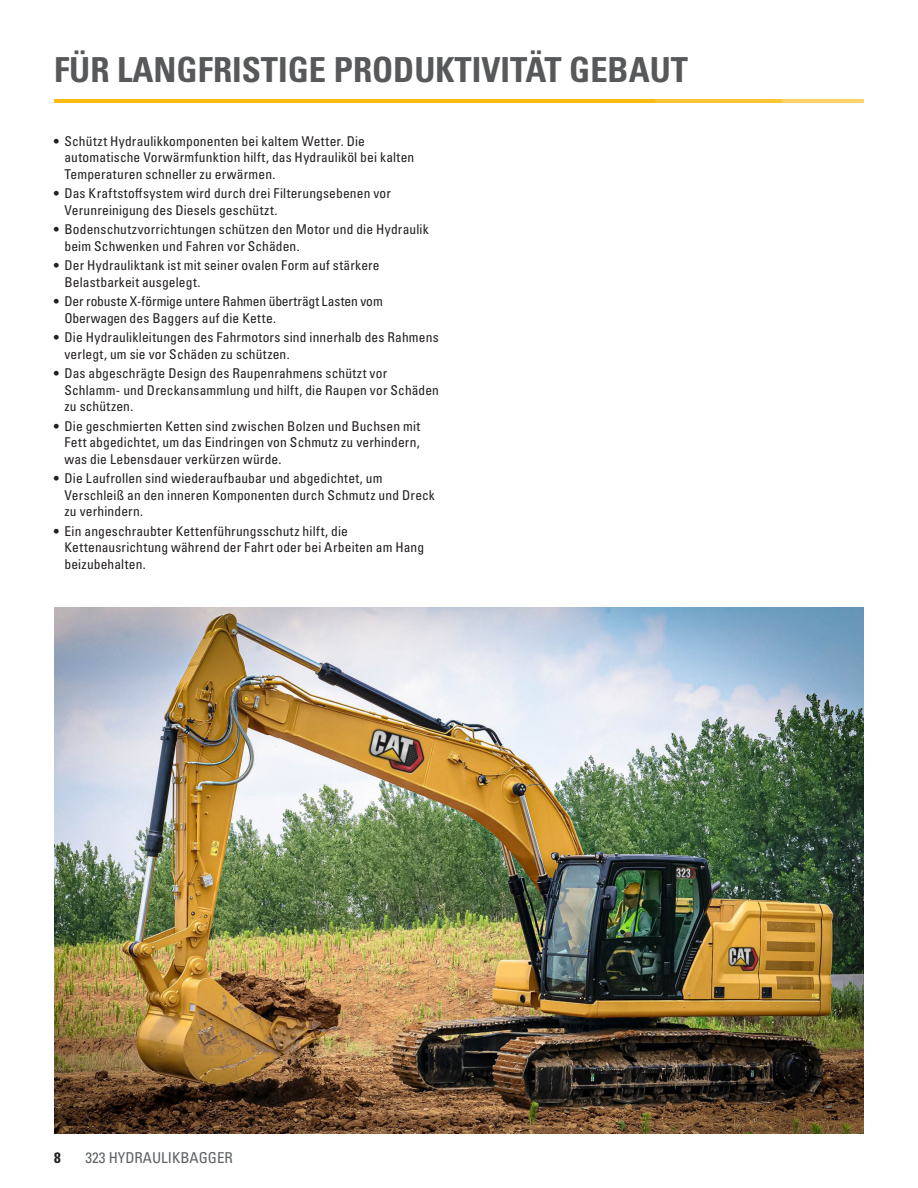
<style>
.page{position:relative;width:918px;height:1188px;background:#fff}
.page>*{position:absolute;margin:0;border:0;box-sizing:border-box;transform-origin:0 0}
.Headline_medium_gray{font:34.5px "Univers LTCYR 67 Bold Cond";color:#57585a}
.Running_footer-LH{font:condensed 15px "Univers LTCYR 57";color:#5d6163}
.t1{font:15px "Univers LTCYR 67 Bold Cond";color:#231f20}
.t2{font:condensed 13.5px/16.5px "Univers LTCYR 57";letter-spacing:.01em;color:#231f20}
</style>
<div class="page">
<hr style="left:54px;top:99px;width:601px;height:4px;background:#fcba13">
<hr style="left:654px;top:99px;width:128px;height:4px;background:#fcc437">
<hr style="left:782px;top:99px;width:81px;height:4px;background:#fdd266">
<img style="left:54px;top:608px;width:809px;height:526px">
<p class="Headline_medium_gray" style="left:54px;top:48px;width:636px">FÜR LANGFRISTIGE PRODUKTIVITÄT GEBAUT</p>
<p class="t2" style="left:64px;top:132px;width:351px;text-indent:-10px">• Schützt Hydraulikkomponenten bei kaltem Wetter. Die automatische Vorwärmfunktion hilft, das Hydrauliköl bei kalten<br>Temperaturen schneller zu erwärmen.</p>
<p class="t2" style="left:64px;top:185px;width:328px;text-indent:-10px">• Das Kraftstoffsystem wird durch drei Filterungsebenen vor<br>Verunreinigung des Diesels geschützt.</p>
<p class="t2" style="left:64px;top:221px;width:366px;text-indent:-10px">• Bodenschutzvorrichtungen schützen den Motor und die Hydraulik beim Schwenken und Fahren vor Schäden.</p>
<p class="t2" style="left:64px;top:257px;width:317px;text-indent:-10px">• Der Hydrauliktank ist mit seiner ovalen Form auf stärkere<br>Belastbarkeit ausgelegt.</p>
<p class="t2" style="left:64px;top:293px;width:320px;text-indent:-10px">• Der robuste X-förmige untere Rahmen überträgt Lasten vom<br>Oberwagen des Baggers auf die Kette.</p>
<p class="t2" style="left:64px;top:329px;width:376px;text-indent:-10px">• Die Hydraulikleitungen des Fahrmotors sind innerhalb des Rahmens verlegt, um sie vor Schäden zu schützen.</p>
<p class="t2" style="left:64px;top:365px;width:376px;text-indent:-10px">• Das abgeschrägte Design des Raupenrahmens schützt vor<br>Schlamm- und Dreckansammlung und hilft, die Raupen vor Schäden zu schützen.</p>
<p class="t2" style="left:64px;top:417px;width:357px;text-align:justify;text-indent:-10px">• Die geschmierten Ketten sind zwischen Bolzen und Buchsen mit Fett abgedichtet, um das Eindringen von Schmutz zu verhindern, was die Lebensdauer verkürzen würde.</p>
<p class="t2" style="left:64px;top:470px;width:372px;text-indent:-10px">• Die Laufrollen sind wiederaufbaubar und abgedichtet, um<br>Verschleiß an den inneren Komponenten durch Schmutz und Dreck zu verhindern.</p>
<p class="t2" style="left:64px;top:522px;width:361px;text-indent:-10px">• Ein angeschraubter Kettenführungsschutz hilft, die<br>Kettenausrichtung während der Fahrt oder bei Arbeiten am Hang beizubehalten.</p>
<p class="t1" style="left:54px;top:1148px;width:8px">8</p>
<p class="Running_footer-LH" style="left:86px;top:1148px;width:149px">323 HYDRAULIKBAGGER</p>
</div>
